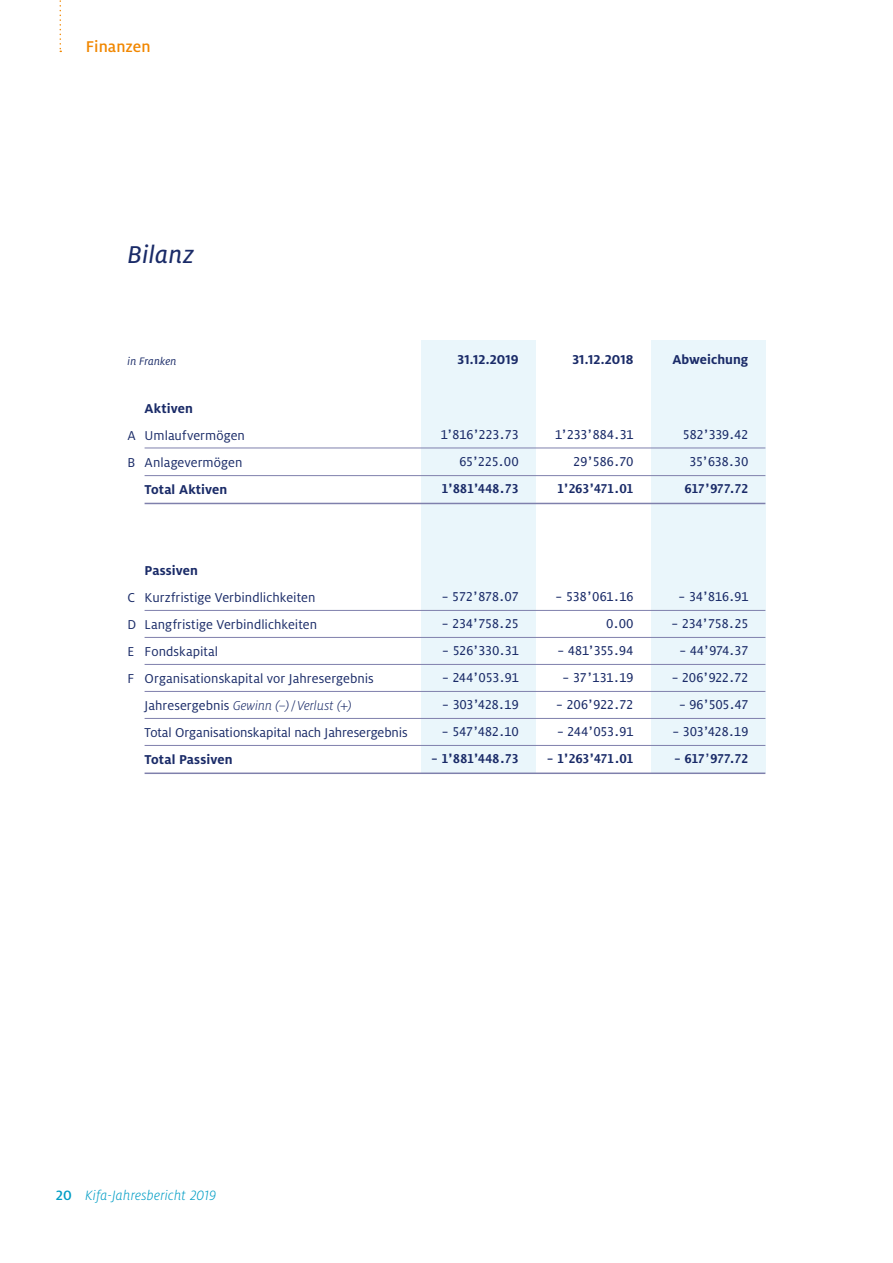
<style>
.page{position:relative;width:893px;height:1263px;background:#fff}
.page>*{position:absolute;margin:0;border:0;box-sizing:border-box;transform-origin:0 0}
.t1{font:27px "Milo Pro Text Ita";letter-spacing:.01em;color:#1a2b68}
.t2{font:500 17.25px "Milo Pro";letter-spacing:.005em;color:#f18700}
.t3{font:italic 300 15px "Milo Pro";letter-spacing:.015em;color:#009dc5}
.t4{font:14.25px/27px "Milo Pro";color:#1a2b68}
.t5{font:700 14.25px "Milo Pro";letter-spacing:.005em;color:#1a2b68}
.t6{font:italic 300 14.25px "Milo Pro";color:#1a2b68}
.t7{font:12.3px/27px "Lucida Sans Typewriter";letter-spacing:-.045em;color:#1a2b68;text-align:right}
.t8{font:700 12.3px "Lucida Sans Typewriter";letter-spacing:-.055em;color:#1a2b68}
.t9{font:italic 12px "Milo Pro";letter-spacing:.005em;color:#1a2b68}
.s1{font-weight:400;font-style:normal}
.s2{font-weight:400}
.s3{font-weight:500;font-style:normal}
</style>
<div class="page">
<div style="left:421px;top:340px;width:115px;height:433px;background:#eaf6fb"></div>
<div style="left:651px;top:340px;width:114px;height:433px;background:#eaf6fb"></div>
<hr style="left:145px;top:448px;width:620px;height:1px;background:#7f80ac">
<hr style="left:145px;top:475px;width:620px;height:1px;background:#7f80ac">
<hr style="left:145px;top:610px;width:620px;height:1px;background:#7f80ac">
<hr style="left:145px;top:637px;width:620px;height:1px;background:#7f80ac">
<hr style="left:145px;top:664px;width:620px;height:1px;background:#7f80ac">
<hr style="left:145px;top:691px;width:620px;height:1px;background:#7f80ac">
<hr style="left:145px;top:718px;width:620px;height:1px;background:#7f80ac">
<hr style="left:145px;top:745px;width:620px;height:1px;background:#7f80ac">
<hr style="left:145px;top:503px;width:620px;height:1px;background:#7f80ac">
<hr style="left:145px;top:772px;width:620px;height:2px;background:#7f80ac">
<svg style="left:60px;top:0;width:1px;height:52px"></svg>
<h2 class="t2" style="left:86px;top:37px;width:66px">Finanzen</h2>
<h1 class="t1" style="left:128px;top:240px;width:68px">Bilanz</h1>
<p class="t9" style="left:128px;top:354px;width:50px">in Franken</p>
<p class="t5" style="left:145px;top:400px;width:50px">Aktiven</p>
<p class="t4" style="left:128px;top:422px;width:119px">A Umlaufvermögen<br>B Anlagevermögen</p>
<p class="t5" style="left:145px;top:481px;width:84px">Total Aktiven</p>
<p class="t5" style="left:457px;top:352px;width:63px">31.12.2019</p>
<p class="t7" style="left:440px;top:421px;width:80px">1’816’223.73<br>65’225.00</p>
<p class="t8" style="left:441px;top:482px;width:79px">1’881’448.73</p>
<p class="t5" style="left:145px;top:562px;width:55px">Passiven</p>
<p class="t4" style="left:128px;top:584px;width:189px">C Kurzfristige Verbindlichkeiten</p>
<p class="t4" style="left:128px;top:611px;width:191px">D Langfristige Verbindlichkeiten</p>
<p class="t4" style="left:128px;top:638px;width:92px">E Fondskapital</p>
<p class="t4" style="left:128px;top:665px;width:248px">F Organisationskapital vor Jahresergebnis</p>
<p class="t6" style="left:145px;top:697px;width:208px"><span class="s1">Jahresergebnis</span> Gewinn (–)/ Verlust (+)</p>
<p class="t4" style="left:145px;top:719px;width:265px">Total Organisationskapital nach Jahresergebnis</p>
<p class="t5" style="left:145px;top:751px;width:89px">Total Passiven</p>
<p class="t7" style="left:441px;top:583px;width:79px">- 572’878.07</p>
<p class="t7" style="left:441px;top:610px;width:79px">- 234’758.25</p>
<p class="t7" style="left:442px;top:637px;width:78px">- 526’330.31</p>
<p class="t7" style="left:442px;top:664px;width:78px">- 244’053.91</p>
<p class="t7" style="left:442px;top:691px;width:78px">- 303’428.19</p>
<p class="t7" style="left:442px;top:718px;width:79px">- 547’482.10</p>
<p class="t8" style="left:431px;top:752px;width:90px">- 1’881’448.73</p>
<p class="t5" style="left:572px;top:352px;width:63px">31.12.2018</p>
<p class="t7" style="left:555px;top:421px;width:80px">1’233’884.31<br>29’586.70</p>
<p class="t8" style="left:557px;top:482px;width:78px">1’263’471.01</p>
<p class="t7" style="left:555px;top:583px;width:80px">- 538’061.16<br>0.00</p>
<p class="t7" style="left:557px;top:637px;width:78px">- 481’355.94</p>
<p class="t7" style="left:562px;top:664px;width:73px">- 37’131.19</p>
<p class="t7" style="left:556px;top:691px;width:79px">- 206’922.72</p>
<p class="t7" style="left:557px;top:718px;width:78px">- 244’053.91</p>
<p class="t8" style="left:546px;top:752px;width:89px">- 1’263’471.01</p>
<p class="t5" style="left:672px;top:352px;width:77px">Abweichung</p>
<p class="t7" style="left:682px;top:421px;width:67px;text-align:center">582’339.42<br>35’638.30</p>
<p class="t8" style="left:684px;top:482px;width:66px">617’977.72</p>
<p class="t7" style="left:678px;top:583px;width:72px">- 34’816.91</p>
<p class="t7" style="left:671px;top:610px;width:79px">- 234’758.25</p>
<p class="t7" style="left:679px;top:637px;width:71px">- 44’974.37</p>
<p class="t7" style="left:671px;top:664px;width:79px">- 206’922.72</p>
<p class="t7" style="left:679px;top:691px;width:71px">- 96’505.47</p>
<p class="t7" style="left:672px;top:718px;width:78px">- 303’428.19</p>
<p class="t8" style="left:674px;top:752px;width:76px">- 617<span class="s2">’</span>977.72</p>
<p class="t3" style="left:56px;top:1187px;width:162px"><span class="s3">20</span> Kifa-Jahresbericht 2019</p>
</div>
